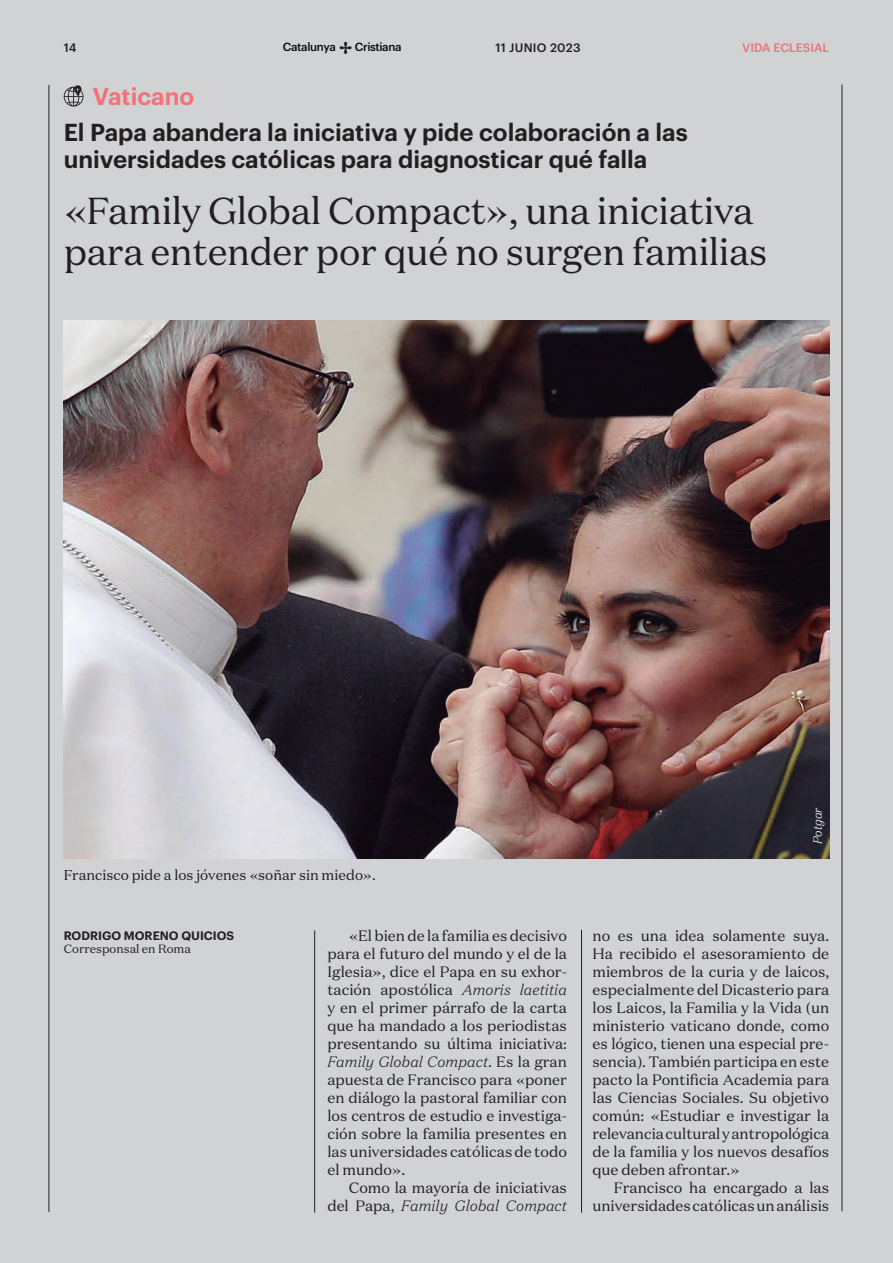
<style>
.page{position:relative;width:893px;height:1263px;background:#d1d2d4}
.page>*{position:absolute;margin:0;border:0;box-sizing:border-box;transform-origin:0 0}
.t1{font:37.5px/40.5px "Domaine Text";letter-spacing:-.01em;color:#231f20}
.t2{font:600 24px/27px "Graphik";color:#231f20}
.t3{font:600 24px "Graphik";color:#f27278}
.t4{font:15px/18px "Domaine Text";color:#231f20;text-align:justify}
.t5{font:14.25px "Domaine Text";color:#231f20}
.t6{font:600 12px "Graphik";color:#231f20}
.t7{font:12px "Domaine Text";color:#231f20}
.t8{font:500 12px "Graphik";letter-spacing:.025em;color:#231f20}
.t9{font:500 12px "Graphik";color:#f27278}
.t10{font:italic 300 12px "Domaine Text";color:#fff}
.t11{font:500 11.55px "Graphik";letter-spacing:-.03em;color:#07090c}
.s1{font-weight:300;font-style:italic}
</style>
<div class="page">
<hr style="left:49px;top:85px;width:1px;height:1127px;background:#231f20">
<svg style="left:339px;top:42px;width:13px;height:12px"></svg>
<hr style="left:314px;top:930px;width:1px;height:283px;background:#231f20">
<svg style="left:64px;top:85px;width:20px;height:22px"></svg>
<hr style="left:581px;top:930px;width:1px;height:283px;background:#231f20">
<img style="left:64px;top:321px;width:766px;height:537px">
<hr style="left:842px;top:85px;width:1px;height:1126px;background:#231f20">
<p class="t8" style="left:64px;top:38px;width:14px">14</p>
<p class="t11" style="left:283px;top:38px;width:54px">Catalunya</p>
<p class="t11" style="left:355px;top:38px;width:48px">Cristiana</p>
<p class="t8" style="left:495px;top:38px;width:87px">11 JUNIO 2023</p>
<p class="t9" style="left:742px;top:39px;width:89px">VIDA ECLESIAL</p>
<h2 class="t3" style="left:92px;top:78px;width:103px">Vaticano</h2>
<h2 class="t2" style="left:64px;top:116px;width:626px">El Papa abandera la iniciativa y pide colaboración a las universidades católicas para diagnosticar qué falla</h2>
<h1 class="t1" style="left:64px;top:190px;width:705px">«Family Global Compact», una iniciativa para entender por qué no surgen familias</h1>
<p class="t5" style="left:64px;top:866px;width:313px">Francisco pide a los jóvenes «soñar sin miedo».</p>
<p class="t10" style="left:810px;top:844px;width:39px;rotate:-90deg">Potgar</p>
<p class="t6" style="left:64px;top:926px;width:172px">RODRIGO MORENO QUICIOS</p>
<p class="t7" style="left:64px;top:941px;width:129px">Corresponsal en Roma</p>
<p class="t4" style="left:327px;top:927px;width:241px;text-indent:21px">«El bien de la familia es decisivo para el futuro del mundo y el de la Iglesia», dice el Papa en su exhor&shy;tación apostólica <span class="s1">Amoris laetitia </span>y en el primer párrafo de la carta que ha mandado a los periodistas presentando su última iniciativa:<br><span class="s1">Family Global Compact</span>. Es la gran apuesta de Francisco para «poner en diálogo la pastoral familiar con los centros de estudio e investiga&shy;ción sobre la familia presentes en las universidades católicas de todo el mundo».</p>
<p class="t4" style="left:327px;top:1179px;width:241px;text-align:right">Como la mayoría de iniciativas del Papa, <span class="s1">Family Global Compact</span></p>
<p class="t4" style="left:592px;top:927px;width:238px">no es una idea solamente suya.<br>Ha recibido el asesoramiento de miembros de la curia y de laicos, especialmente del Dicasterio para los Laicos, la Familia y la Vida (un ministerio vaticano donde, como es lógico, tienen una especial pre&shy;sencia). También participa en este pacto la Pontificia Academia para las Ciencias Sociales. Su objetivo común: «Estudiar e investigar la relevancia cultural y antropológica de la familia y los nuevos desafíos que deben afrontar.»</p>
<p class="t4" style="left:592px;top:1179px;width:238px;text-align:right">Francisco ha encargado a las universidades católicas un análisis</p>
</div>
